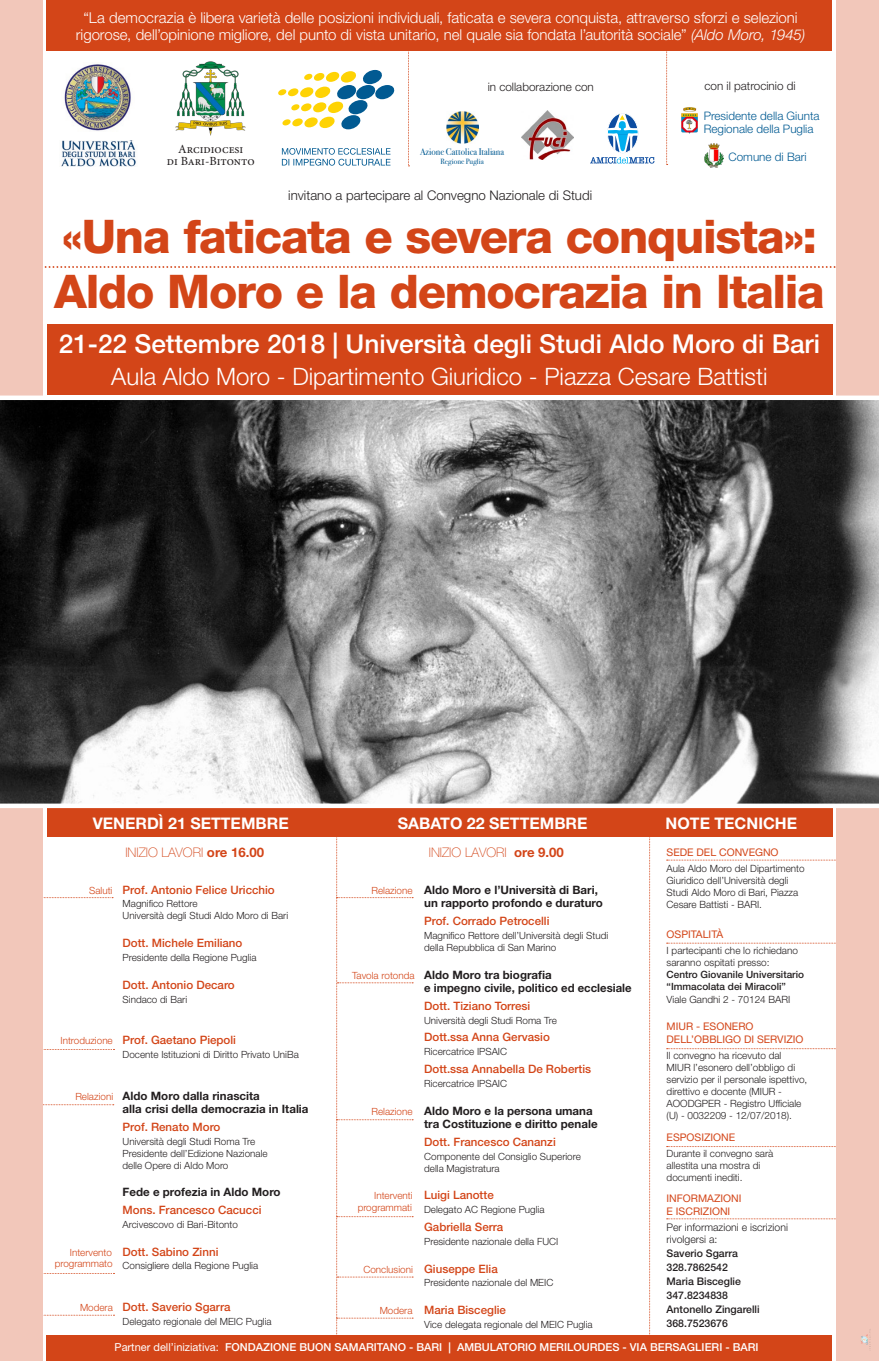
<style>
.page{position:relative;width:879px;height:1361px;background:#fff}
.page>*{position:absolute;margin:0;border:0;box-sizing:border-box;transform-origin:0 0}
.t1{font:800 46.4px/55.7px "Helvetica Neue LT Std";letter-spacing:-.03em;color:#d34518}
.t2{font:500 26px "Helvetica Neue LT Std";color:#fff}
.t3{font:300 24px "Helvetica Neue LT Std";color:#fff}
.t4{font:700 16px "Helvetica Neue LT Std";color:#fff}
.t5{font:300 15px/17.3px "Helvetica Neue LT Std";letter-spacing:-.005em;color:#fff;text-align:center}
.t6{font:300 13.3px "Helvetica Neue LT Std";color:#231f20}
.t7{font:100 13.2px "Helvetica Neue LT Std";color:#d34518}
.t8{font:12.4px/12.4px "Minion Pro";color:#231f20;text-align:center}
.t9{font:300 11.7px/13.1px "Helvetica Neue LT Std";color:#015a92}
.t10{font:300 11.7px "Helvetica Neue LT Std";color:#231f20}
.t11{font:500 11.6px "Helvetica Neue LT Std";color:#d34518}
.t12{font:700 11.6px/13.9px "Helvetica Neue LT Std";color:#231f20}
.t13{font:500 11px "Helvetica Neue LT Std";color:#fff}
.t14{font:10.5px/12.6px "Helvetica Neue LT Std";color:#d34518}
.t15{font:500 10.5px/14px "Helvetica Neue LT Std";color:#231f20}
.t16{font:300 10.5px/12.6px "Helvetica Neue LT Std";color:#231f20}
.t17{font:300 10px/12px "Helvetica Neue LT Std";color:#231f20}
.t18{font:500 10px/12px "Helvetica Neue LT Std";color:#231f20}
.t19{font:300 9.9px/11.9px "Helvetica Neue LT Std";color:#231f20}
.t20{font:9.6px "Bodoni Svty Two ITCTT";color:#015a92;scale:.95 1}
.t21{font:7.6px "Bodoni Svty Two ITCTT";color:#015a92}
.s1{font-style:italic}
.s2{font-weight:400}
.s3{font-weight:700}
.s4{font-weight:300;font-size:9.9px}
.s5{font-weight:300;font-size:9.9px;color:#d34518}
</style>
<div class="page">
<svg style="left:42px;top:266px;width:837px;height:2px"></svg>
<div style="left:47px;top:324px;width:785px;height:71px;background:#d34518"></div>
<svg style="left:649px;top:836px;width:1px;height:499px"></svg>
<svg style="left:42px;top:1273px;width:72px;height:1px"></svg>
<svg style="left:42px;top:1314px;width:72px;height:1px"></svg>
<svg style="left:42px;top:1104px;width:72px;height:1px"></svg>
<svg style="left:42px;top:1049px;width:72px;height:1px"></svg>
<svg style="left:42px;top:897px;width:71px;height:1px"></svg>
<svg style="left:336px;top:836px;width:77px;height:499px"></svg>
<svg style="left:666px;top:859px;width:170px;height:1px"></svg>
<svg style="left:666px;top:943px;width:170px;height:1px"></svg>
<svg style="left:666px;top:1048px;width:170px;height:1px"></svg>
<svg style="left:666px;top:1146px;width:170px;height:1px"></svg>
<svg style="left:666px;top:1218px;width:170px;height:1px"></svg>
<div style="left:47px;top:1px;width:785px;height:49px;background:#d34518"></div>
<div style="left:0;top:1px;width:42px;height:1360px;background:#f2c7ba"></div>
<img style="left:64px;top:64px;width:67px;height:67px">
<img style="left:61px;top:140px;width:75px;height:27px">
<img style="left:176px;top:61px;width:70px;height:75px">
<svg style="left:590px;top:113px;width:64px;height:51px"></svg>
<div style="left:607px;top:113px;width:31px;height:40px;border:1px solid #fff;border-radius:50%"></div>
<img style="left:521px;top:111px;width:53px;height:48px">
<img style="left:447px;top:112px;width:32px;height:32px">
<img style="left:705px;top:144px;width:19px;height:23px">
<img style="left:681px;top:107px;width:16px;height:27px">
<div style="left:836px;top:1px;width:42px;height:1360px;background:#f2c7ba"></div>
<div style="left:47px;top:808px;width:785px;height:28px;background:#d34518"></div>
<div style="left:47px;top:1335px;width:785px;height:26px;background:#d34518"></div>
<svg style="left:0;top:395px;width:878px;height:413px;background:#727272"></svg>
<svg style="left:263px;top:50px;width:147px;height:116px"></svg>
<svg style="left:666px;top:50px;width:1px;height:115px"></svg>
<svg style="left:861px;top:1332px;width:9px;height:17px"></svg>
<p class="t5" style="left:76px;top:8px;width:731px">“La democrazia è libera varietà delle posizioni individuali, faticata e severa conquista, attraverso sforzi e selezioni rigorose, dell’opinione migliore, del punto di vista unitario, nel quale sia fondata l’autorità sociale” <span class="s1">(Aldo Moro, 1945)</span></p>
<p class="t8" style="left:167px;top:143px;width:89px">Arcidiocesi<br>di Bari-Bitonto</p>
<p class="t10" style="left:488px;top:80px;width:108px">in collaborazione con</p>
<p class="t10" style="left:704px;top:79px;width:93px">con il patrocinio di</p>
<p class="t20" style="left:420px;top:146px;width:90px">Azione Cattolica Italiana</p>
<p class="t21" style="left:440px;top:157px;width:45px">Regione Puglia</p>
<h3 class="t6" style="left:288px;top:187px;width:305px">invitano a partecipare al Convegno Nazionale di Studi</h3>
<p class="t9" style="left:703px;top:109px;width:117px">Presidente della Giunta<br>Regionale della Puglia</p>
<p class="t9" style="left:728px;top:150px;width:80px">Comune di Bari</p>
<h1 class="t1" style="left:54px;top:208px;width:772px">«Una faticata e severa conquista»:<br>Aldo Moro e la democrazia in Italia</h1>
<h2 class="t2" style="left:59px;top:328px;width:763px">21-22 Settembre 2018 | Università degli Studi Aldo Moro di Bari</h2>
<h3 class="t3" style="left:111px;top:362px;width:658px">Aula Aldo Moro - Dipartimento Giuridico - Piazza Cesare Battisti</h3>
<h3 class="t4" style="left:93px;top:813px;width:197px">VENERDÌ 21 SETTEMBRE</h3>
<h3 class="t4" style="left:398px;top:813px;width:191px">SABATO 22 SETTEMBRE</h3>
<h3 class="t4" style="left:665px;top:813px;width:133px">NOTE TECNICHE</h3>
<p class="t14" style="left:666px;top:845px;width:114px">SEDE DEL CONVEGNO</p>
<p class="t17" style="left:666px;top:862px;width:140px">Aula Aldo Moro del Dipartimento<br>Giuridico dell’Università degli<br>Studi Aldo Moro di Bari, Piazza<br>Cesare Battisti - BARI.</p>
<p class="t14" style="left:666px;top:928px;width:58px">OSPITALITÀ</p>
<p class="t17" style="left:666px;top:944px;width:133px">I partecipanti che lo richiedano saranno ospitati presso:</p>
<p class="t18" style="left:666px;top:968px;width:139px">Centro Giovanile Universitario “Immacolata dei Miracoli”</p>
<p class="t17" style="left:666px;top:993px;width:125px">Viale Gandhi 2 - 70124 BARI</p>
<p class="t14" style="left:666px;top:1020px;width:138px">MIUR - ESONERO<br>DELL’OBBLIGO DI SERVIZIO</p>
<p class="t17" style="left:666px;top:1049px;width:142px">Il convegno ha ricevuto dal<br>MIUR l’esonero dell’obbligo di servizio per il personale ispettivo, direttivo e docente (MIUR -<br>AOODGPER - Registro Ufficiale (U) - 0032209 - 12/07/2018).</p>
<p class="t14" style="left:666px;top:1131px;width:70px">ESPOSIZIONE</p>
<p class="t17" style="left:666px;top:1147px;width:108px">Durante il convegno sarà allestita una mostra di documenti inediti.</p>
<p class="t14" style="left:666px;top:1192px;width:76px">INFORMAZIONI<br>E ISCRIZIONI</p>
<p class="t16" style="left:666px;top:1220px;width:123px">Per informazioni e iscrizioni rivolgersi a:</p>
<p class="t15" style="left:666px;top:1246px;width:94px">Saverio Sgarra<br>328.7862542<br>Maria Bisceglie<br>347.8234838<br>Antonello Zingarelli<br>368.7523676</p>
<p class="t13" style="left:115px;top:1340px;width:645px"><span class="s2">Partner dell’iniziativa:</span> FONDAZIONE BUON SAMARITANO - BARI | AMBULATORIO MERILOURDES - VIA BERSAGLIERI - BARI</p>
<h3 class="t7" style="left:125px;top:845px;width:140px">INIZIO LAVORI <span class="s3">ore 16.00</span></h3>
<p class="t11" style="left:89px;top:882px;width:187px"><span class="s4">Saluti</span> Prof. Antonio Felice Uricchio</p>
<p class="t19" style="left:123px;top:898px;width:167px">Magnifico Rettore<br>Università degli Studi Aldo Moro di Bari</p>
<p class="t11" style="left:123px;top:936px;width:121px">Dott. Michele Emiliano</p>
<p class="t19" style="left:123px;top:951px;width:135px">Presidente della Regione Puglia</p>
<p class="t11" style="left:123px;top:977px;width:114px">Dott. Antonio Decaro</p>
<p class="t19" style="left:123px;top:993px;width:66px">Sindaco di Bari</p>
<p class="t11" style="left:60px;top:1033px;width:177px"><span class="s4">Introduzione</span> Prof. Gaetano Piepoli</p>
<p class="t19" style="left:123px;top:1048px;width:178px">Docente Istituzioni di Diritto Privato UniBa</p>
<p class="t12" style="left:123px;top:1088px;width:187px;text-indent:-47px"><span class="s5">Relazioni</span> Aldo Moro dalla rinascita<br>alla crisi della democrazia in Italia</p>
<p class="t11" style="left:123px;top:1120px;width:99px">Prof. Renato Moro</p>
<p class="t19" style="left:123px;top:1135px;width:147px">Università degli Studi Roma Tre<br>Presidente dell’Edizione Nazionale delle Opere di Aldo Moro</p>
<p class="t12" style="left:123px;top:1185px;width:160px">Fede e profezia in Aldo Moro</p>
<p class="t11" style="left:123px;top:1203px;width:140px">Mons. Francesco Cacucci</p>
<p class="t19" style="left:123px;top:1218px;width:117px">Arcivescovo di Bari-Bitonto</p>
<p class="t11" style="left:70px;top:1244px;width:150px"><span class="s4">Intervento</span> Dott. Sabino Zinni</p>
<p class="t19" style="left:55px;top:1259px;width:205px"><sup>programmato</sup> Consigliere della Regione Puglia</p>
<p class="t11" style="left:80px;top:1300px;width:152px"><span class="s4">Modera</span> Dott. Saverio Sgarra</p>
<p class="t19" style="left:123px;top:1315px;width:151px">Delegato regionale del MEIC Puglia</p>
<h3 class="t7" style="left:429px;top:845px;width:137px">INIZIO LAVORI <span class="s3">ore 9.00</span></h3>
<p class="t12" style="left:424px;top:882px;width:180px;text-indent:-53px"><span class="s5">Relazione</span> Aldo Moro e l’Università di Bari, un rapporto profondo e duraturo</p>
<p class="t11" style="left:424px;top:914px;width:127px">Prof. Corrado Petrocelli</p>
<p class="t19" style="left:424px;top:929px;width:185px">Magnifico Rettore dell’Università degli Studi della Repubblica di San Marino</p>
<p class="t12" style="left:424px;top:967px;width:209px;text-indent:-72px"><span class="s5">Tavola rotonda</span> Aldo Moro tra biografia<br>e impegno civile, politico ed ecclesiale</p>
<p class="t11" style="left:424px;top:999px;width:108px">Dott. Tiziano Torresi</p>
<p class="t19" style="left:424px;top:1014px;width:134px">Università degli Studi Roma Tre</p>
<p class="t11" style="left:424px;top:1030px;width:127px">Dott.ssa Anna Gervasio</p>
<p class="t19" style="left:424px;top:1045px;width:84px">Ricercatrice IPSAIC</p>
<p class="t11" style="left:424px;top:1062px;width:168px">Dott.ssa Annabella De Robertis</p>
<p class="t19" style="left:424px;top:1077px;width:84px">Ricercatrice IPSAIC</p>
<p class="t12" style="left:424px;top:1103px;width:175px;text-indent:-53px"><span class="s5">Relazione</span> Aldo Moro e la persona umana tra Costituzione e diritto penale</p>
<p class="t11" style="left:424px;top:1135px;width:133px">Dott. Francesco Cananzi</p>
<p class="t19" style="left:424px;top:1150px;width:158px">Componente del Consiglio Superiore della Magistratura</p>
<p class="t11" style="left:374px;top:1188px;width:121px"><span class="s4">Interventi</span> Luigi Lanotte</p>
<p class="t19" style="left:358px;top:1203px;width:188px"><sup>programmati</sup> Delegato AC Regione Puglia</p>
<p class="t11" style="left:424px;top:1220px;width:81px">Gabriella Serra</p>
<p class="t19" style="left:424px;top:1235px;width:136px">Presidente nazionale della FUCI</p>
<p class="t11" style="left:363px;top:1261px;width:136px"><span class="s4">Conclusioni</span> Giuseppe Elia</p>
<p class="t19" style="left:424px;top:1276px;width:131px">Presidente nazionale del MEIC</p>
<p class="t11" style="left:380px;top:1303px;width:128px"><span class="s4">Modera</span> Maria Bisceglie</p>
<p class="t19" style="left:424px;top:1318px;width:170px">Vice delegata regionale del MEIC Puglia</p>
</div>
